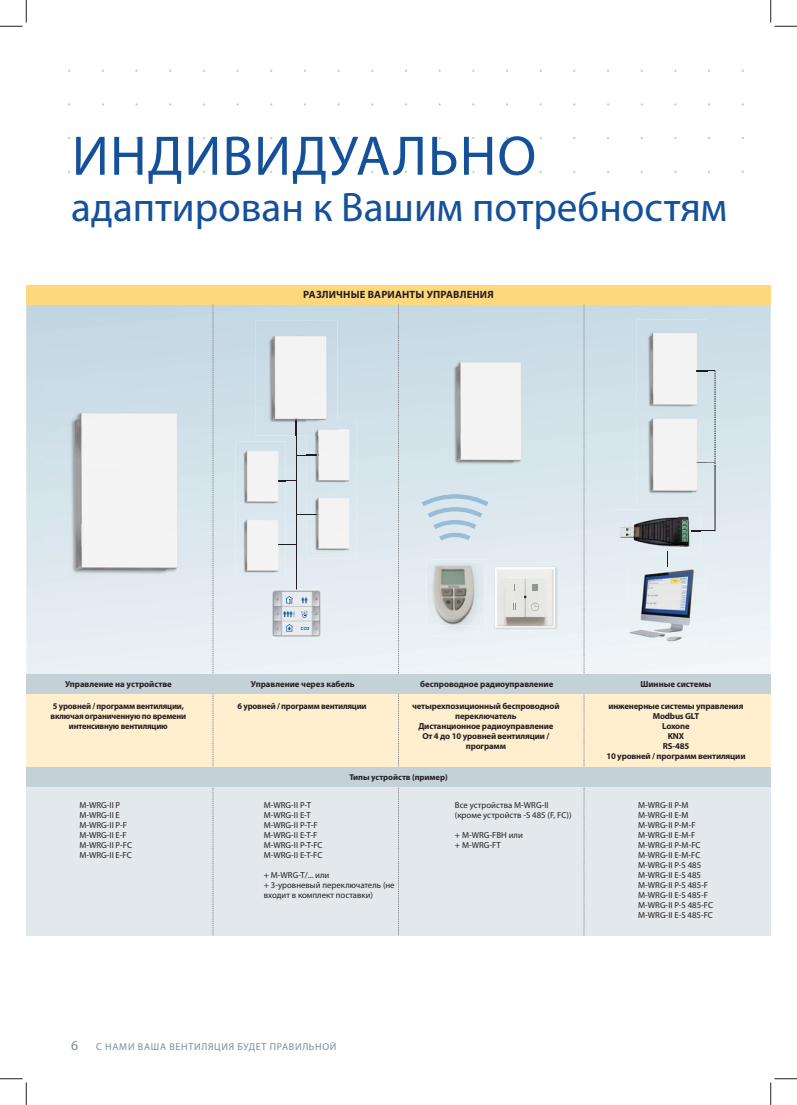
<style>
.page{position:relative;width:797px;height:1105px;background:#fff}
.page>*{position:absolute;margin:0;border:0;box-sizing:border-box;transform-origin:0 0}
.t1{font:56.25px "Myriad Pro";letter-spacing:.02em;color:#15509a}
.t2{font:41.25px "Myriad Pro";color:#15509a}
.t3{font:13.75px "Myriad Pro";color:#748f9c}
.t4{font:700 10.5px "Myriad Pro";letter-spacing:.015em;color:#231f20}
.t5{font:10px "Myriad Pro";letter-spacing:.07em;color:#748f9c}
.t6{font:8.75px/10px "Myriad Pro";color:#231f20}
.t7{font:700 8.75px/10px "Myriad Pro";letter-spacing:-.02em;color:#231f20;text-align:center}
.t8{font:700 8.5px "Myriad Pro";letter-spacing:-.005em;color:#231f20}
.t9{font:700 4.5px "Scala Sans Pro";color:#004d91}
</style>
<div class="page">
<svg style="left:26px;top:304px;width:744px;height:371px;background:#d9e6ec"></svg>
<div style="left:26px;top:285px;width:744px;height:19px;background:#ffd87d"></div>
<div style="left:26px;top:690px;width:744px;height:78px;background:#ffefcf"></div>
<div style="left:26px;top:783px;width:744px;height:152px;background:#e2e8eb"></div>
<svg style="left:213px;top:304px;width:1px;height:631px"></svg>
<svg style="left:398px;top:304px;width:1px;height:631px"></svg>
<svg style="left:584px;top:304px;width:1px;height:631px"></svg>
<div style="left:26px;top:675px;width:744px;height:19px;background:#c4d1d7"></div>
<div style="left:26px;top:768px;width:744px;height:19px;background:#c4d1d7"></div>
<svg style="left:421px;top:494px;width:68px;height:47px;background:#cadce7"></svg>
<img style="left:427px;top:560px;width:60px;height:76px">
<img style="left:426px;top:563px;width:58px;height:63px">
<hr style="left:714px;top:466px;width:1px;height:65px;background:#231f20">
<img style="left:627px;top:564px;width:78px;height:83px">
<img style="left:494px;top:566px;width:64px;height:64px">
<img style="left:495px;top:567px;width:60px;height:60px">
<svg style="left:531px;top:603px;width:8px;height:8px"></svg>
<svg style="left:513px;top:604px;width:3px;height:6px"></svg>
<svg style="left:532px;top:584px;width:6px;height:6px"></svg>
<img style="left:46px;top:384px;width:153px;height:214px">
<hr style="left:296px;top:414px;width:1px;height:175px;background:#231f20">
<img style="left:235px;top:442px;width:50px;height:138px">
<svg style="left:270px;top:481px;width:26px;height:1px"></svg>
<svg style="left:270px;top:544px;width:26px;height:1px"></svg>
<img style="left:255px;top:320px;width:82px;height:115px">
<svg style="left:296px;top:414px;width:1px;height:21px"></svg>
<img style="left:307px;top:435px;width:25px;height:124px">
<img style="left:332px;top:420px;width:25px;height:139px">
<svg style="left:297px;top:455px;width:25px;height:1px"></svg>
<img style="left:307px;top:420px;width:30px;height:15px">
<svg style="left:297px;top:514px;width:25px;height:1px"></svg>
<img style="left:307px;top:489px;width:50px;height:1px">
<img style="left:437px;top:344px;width:97px;height:136px">
<img style="left:636px;top:320px;width:71px;height:184px">
<svg style="left:696px;top:371px;width:19px;height:95px;background:#d0dee5"></svg>
<img style="left:636px;top:405px;width:71px;height:14px">
<img style="left:272px;top:589px;width:49px;height:48px">
<svg style="left:285px;top:596px;width:8px;height:9px"></svg>
<svg style="left:301px;top:610px;width:7px;height:8px"></svg>
<svg style="left:301px;top:597px;width:6px;height:6px"></svg>
<svg style="left:283px;top:611px;width:12px;height:6px"></svg>
<svg style="left:286px;top:624px;width:7px;height:7px"></svg>
<svg style="left:301px;top:627px;width:8px;height:3px"></svg>
<img style="left:616px;top:509px;width:84px;height:44px">
<svg style="left:692px;top:531px;width:23px;height:1px"></svg>
<svg style="left:667px;top:551px;width:1px;height:16px"></svg>
<svg style="left:0;top:0;width:27px;height:27px"></svg>
<svg style="left:0;top:1078px;width:27px;height:27px"></svg>
<svg style="left:770px;top:0;width:27px;height:27px"></svg>
<svg style="left:770px;top:1078px;width:27px;height:27px"></svg>
<h1 class="t1" style="left:72px;top:122px;width:466px">ИНДИВИДУАЛЬНО</h1>
<h2 class="t2" style="left:71px;top:182px;width:657px">адаптирован к Вашим потребностям</h2>
<p class="t4" style="left:303px;top:291px;width:192px">РАЗЛИЧНЫЕ ВАРИАНТЫ УПРАВЛЕНИЯ</p>
<p class="t9" style="left:301px;top:626px;width:10px">CO2</p>
<p class="t7" style="left:65px;top:680px;width:108px">Управление на устройстве</p>
<p class="t7" style="left:251px;top:680px;width:105px">Управление через кабель</p>
<p class="t7" style="left:51px;top:702px;width:137px">5 уровней / программ вентиляции, включая ограниченную по времени интенсивную вентиляцию</p>
<p class="t7" style="left:237px;top:702px;width:131px">6 уровней / программ вентиляции</p>
<p class="t7" style="left:420px;top:680px;width:135px">беспроводное радиоуправление</p>
<p class="t7" style="left:640px;top:680px;width:72px">Шинные системы</p>
<p class="t7" style="left:606px;top:702px;width:141px">инженерные системы управления<br>Modbus GLT<br>Loxone<br>KNX<br>RS-485<br>10 уровней / программ вентиляции</p>
<p class="t7" style="left:412px;top:702px;width:149px">четырехпозиционный беспроводной переключатель<br>Дистанционное радиоуправление<br>От 4 до 10 уровней вентиляции / программ</p>
<p class="t6" style="left:79px;top:800px;width:54px">M-WRG-II P<br>M-WRG-II E<br>M-WRG-II P-F<br>M-WRG-II E-F<br>M-WRG-II P-FC<br>M-WRG-II E-FC</p>
<p class="t8" style="left:349px;top:774px;width:100px">Типы устройств (пример)</p>
<p class="t6" style="left:264px;top:800px;width:60px">M-WRG-II P-T<br>M-WRG-II E-T<br>M-WRG-II P-T-F<br>M-WRG-II E-T-F<br>M-WRG-II P-T-FC<br>M-WRG-II E-T-FC</p>
<p class="t6" style="left:264px;top:870px;width:132px">+ M-WRG-T/... или<br>+ 3-уровневый переключатель (не входит в комплект поставки)</p>
<p class="t6" style="left:455px;top:800px;width:118px">Все устройства M-WRG-II (кроме устройств -S 485 (F, FC))</p>
<p class="t6" style="left:455px;top:830px;width:69px">+ M-WRG-FBH или + M-WRG-FT</p>
<h3 class="t3" style="left:71px;top:1037px;width:9px">6</h3>
<p class="t5" style="left:96px;top:1041px;width:242px">С НАМИ ВАША ВЕНТИЛЯЦИЯ БУДЕТ ПРАВИЛЬНОЙ</p>
<p class="t6" style="left:638px;top:800px;width:77px">M-WRG-II P-M<br>M-WRG-II E-M<br>M-WRG-II P-M-F<br>M-WRG-II E-M-F<br>M-WRG-II P-M-FC<br>M-WRG-II E-M-FC<br>M-WRG-II P-S 485<br>M-WRG-II E-S 485<br>M-WRG-II P-S 485-F<br>M-WRG-II E-S 485-F<br>M-WRG-II P-S 485-FC<br>M-WRG-II E-S 485-FC</p>
</div>
